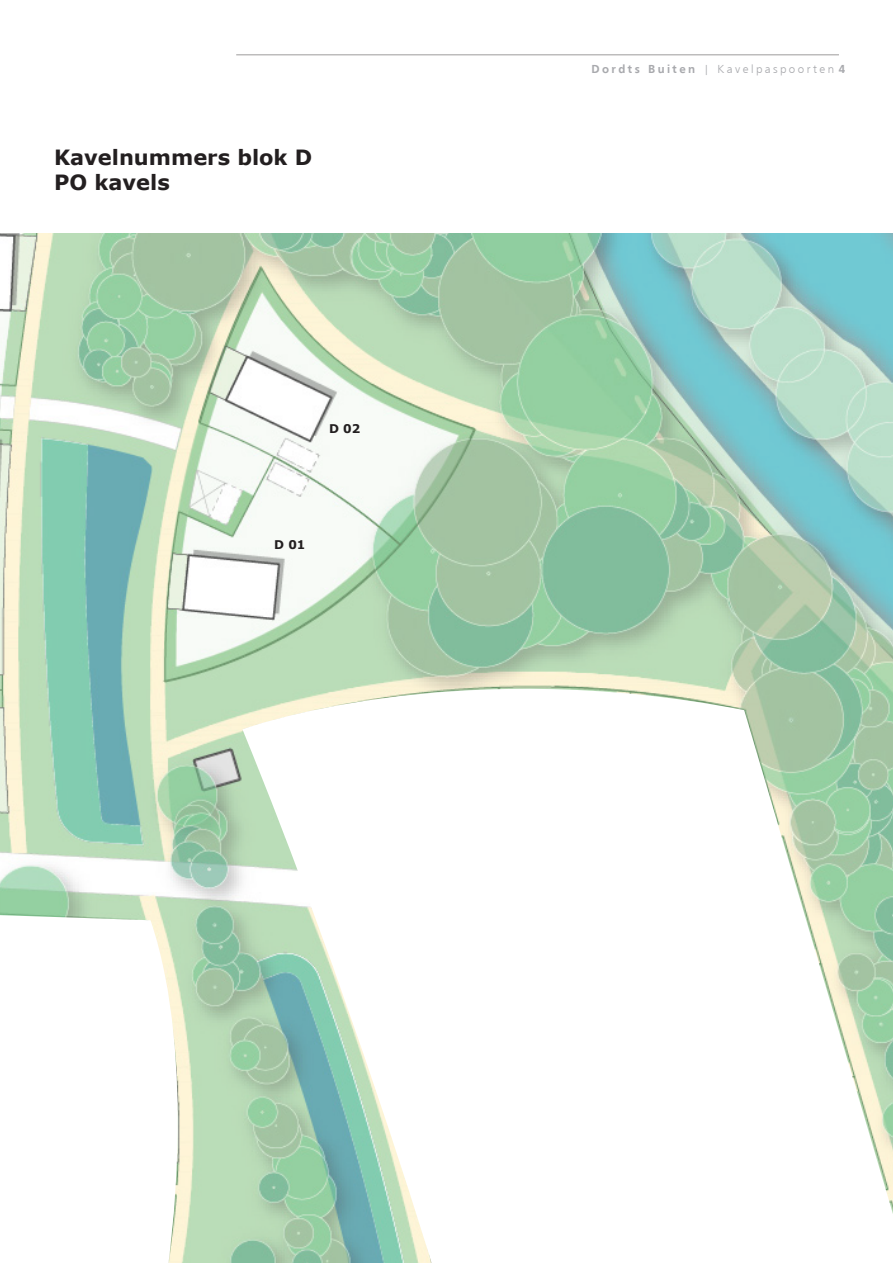
<style>
.page{position:relative;width:893px;height:1263px;background:#fff}
.page>*{position:absolute;margin:0;border:0;box-sizing:border-box;transform-origin:0 0}
.Kop{font:700 21px "Verdana";color:#231f20}
.t1{font:300 12px "Atelier Dutch";letter-spacing:.2em;color:#a8a9ad}
.Hoofdtekst{font:700 12px "Verdana";color:#231f20}
.s1{font-weight:700}
</style>
<div class="page">
<hr style="left:236px;top:54px;width:603px;height:2px;background:#231f20">
<img style="left:0;top:234px;width:893px;height:1029px">
<svg style="left:0;top:915px;width:198px;height:348px"></svg>
<svg style="left:242px;top:653px;width:651px;height:610px"></svg>
<p class="Kop" style="left:54px;top:142px;width:260px">Kavelnummers blok D</p>
<p class="Kop" style="left:54px;top:168px;width:117px">PO kavels</p>
<p class="Hoofdtekst" style="left:329px;top:421px;width:33px">D 02</p>
<p class="Hoofdtekst" style="left:274px;top:536px;width:33px">D 01</p>
<p class="t1" style="left:591px;top:62px;width:255px"><span class="s1">Dordts Buiten</span> | Kavelpaspoorten <span class="s1">4</span></p>
</div>
